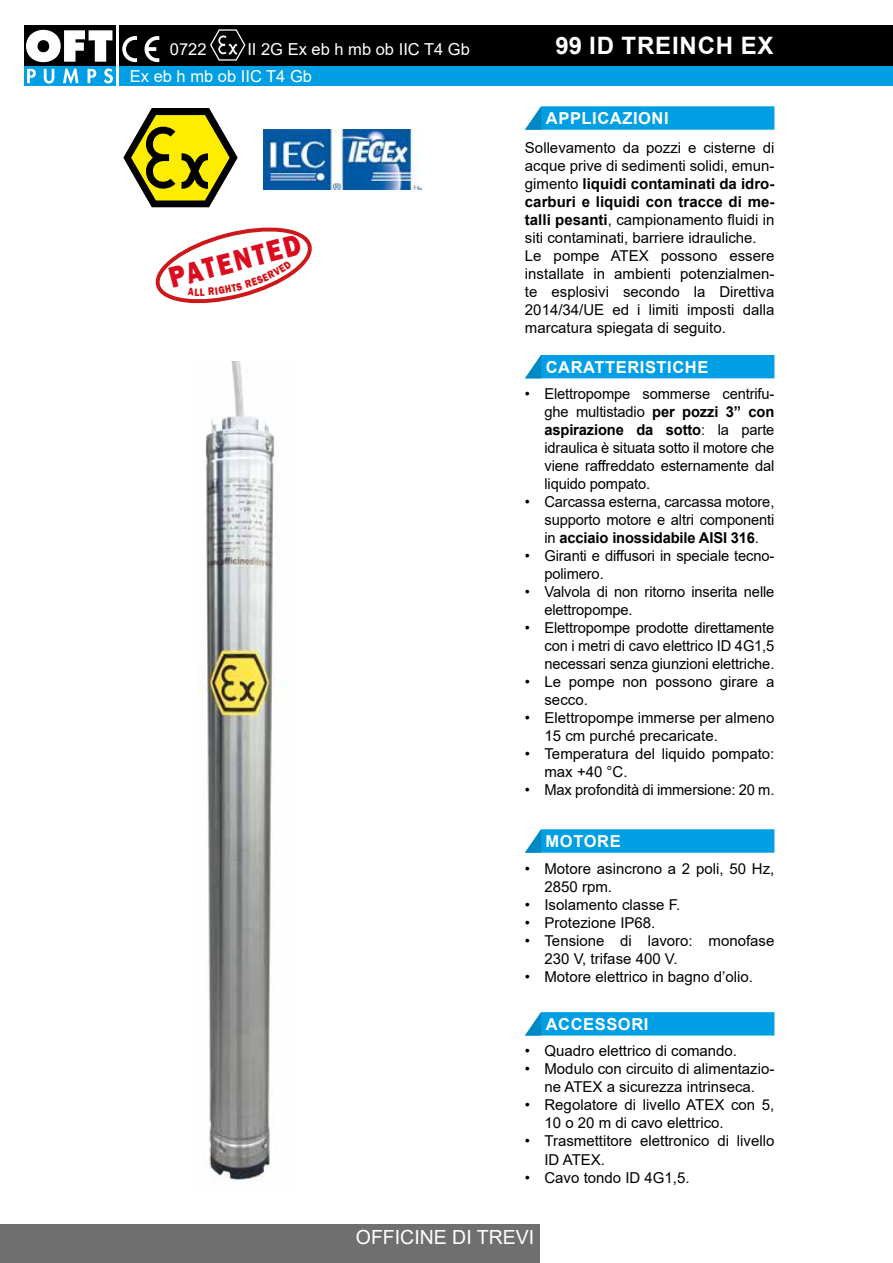
<style>
.page{position:relative;width:893px;height:1263px;background:#fff}
.page>*{position:absolute;margin:0;border:0;box-sizing:border-box;transform-origin:0 0}
.t1{font:800 30.45px "Franklin Gothic";color:#dc0c20;scale:.83 1}
.t2{font:700 24px "Arial";letter-spacing:.035em;color:#fff}
.t3{font:19.5px "Arial";color:#fff}
.t4{font:700 16.5px "Arial";letter-spacing:.035em;color:#fff}
.t5{font:16.5px "Arial";color:#fff}
.t6{font:15px/18px "Arial";color:#000}
.s1{font-weight:700}
</style>
<div class="page">
<div style="left:119px;top:26px;width:774px;height:40px;background:#000"></div>
<div style="left:119px;top:66px;width:774px;height:19px;background:#009fe3"></div>
<div style="left:24px;top:66px;width:91px;height:19px;background:#009fe3"></div>
<div style="left:24px;top:26px;width:91px;height:40px;background:#000"></div>
<svg style="left:26px;top:30px;width:86px;height:32px"></svg>
<svg style="left:27px;top:69px;width:9px;height:14px"></svg>
<svg style="left:44px;top:69px;width:10px;height:15px"></svg>
<svg style="left:63px;top:68px;width:15px;height:15px"></svg>
<svg style="left:88px;top:69px;width:8px;height:14px"></svg>
<svg style="left:104px;top:68px;width:9px;height:16px"></svg>
<div style="left:0;top:1225px;width:540px;height:38px;background:#706f6f"></div>
<svg style="left:210px;top:29px;width:36px;height:32px"></svg>
<svg style="left:122px;top:36px;width:15px;height:26px"></svg>
<svg style="left:145px;top:36px;width:14px;height:26px"></svg>
<img style="left:195px;top:362px;width:89px;height:819px">
<svg style="left:123px;top:108px;width:115px;height:99px"></svg>
<img style="left:264px;top:130px;width:157px;height:60px">
<svg style="left:525px;top:1012px;width:249px;height:23px;background:#0aa2e3"></svg>
<svg style="left:525px;top:829px;width:249px;height:24px;background:#0ea3e3"></svg>
<div style="left:525px;top:355px;width:249px;height:23px;background:#009fe3"></div>
<svg style="left:525px;top:106px;width:249px;height:24px;background:#0ea3e3"></svg>
<svg style="left:156px;top:227px;width:156px;height:76px"></svg>
<p class="t5" style="left:170px;top:38px;width:38px">0722</p>
<p class="t5" style="left:247px;top:38px;width:224px">II 2G Ex eb h mb ob IIC T4 Gb</p>
<h2 class="t2" style="left:555px;top:29px;width:220px">99 ID TREINCH EX</h2>
<p class="t5" style="left:130px;top:64px;width:184px">Ex eb h mb ob IIC T4 Gb</p>
<h1 class="t1" style="left:164px;top:259px;width:165px;rotate:-15deg">PATENTED</h1>
<p class="t4" style="left:546px;top:107px;width:124px">APPLICAZIONI</p>
<p class="t6" style="left:525px;top:138px;width:251px">Sollevamento da pozzi e cisterne di acque prive di sedimenti solidi, emun&shy;gimento <span class="s1">liquidi contaminati da idro&shy;carburi e liquidi con tracce di me&shy;talli pesanti</span>, campionamento fluidi in siti contaminati, barriere idrauliche.<br>Le pompe ATEX possono essere installate in ambienti potenzialmen&shy;te esplosivi secondo la Direttiva 2014/34/UE ed i limiti imposti dalla marcatura spiegata di seguito.</p>
<p class="t4" style="left:546px;top:355px;width:164px">CARATTERISTICHE</p>
<p class="t6" style="left:544px;top:385px;width:231px;text-align:justify;text-indent:-19px">• Elettropompe sommerse centrifu&shy;ghe multistadio <span class="s1">per pozzi 3” con aspirazione da sotto</span>: la parte idraulica è situata sotto il motore che viene raffreddato esternamente dal liquido pompato.</p>
<p class="t6" style="left:544px;top:493px;width:231px;text-align:justify;text-indent:-20px">• Carcassa esterna, carcassa motore, supporto motore e altri componenti in <span class="s1">acciaio inossidabile AISI 316</span>.</p>
<p class="t6" style="left:544px;top:547px;width:231px;text-indent:-20px">• Giranti e diffusori in speciale tecno&shy;polimero.</p>
<p class="t6" style="left:544px;top:583px;width:231px;text-indent:-20px">• Valvola di non ritorno inserita nelle elettropompe.</p>
<p class="t6" style="left:544px;top:619px;width:231px;text-align:justify;text-indent:-20px">• Elettropompe prodotte direttamente con i metri di cavo elettrico ID 4G1,5 necessari senza giunzioni elettriche.</p>
<p class="t6" style="left:544px;top:673px;width:231px;text-indent:-20px">• Le pompe non possono girare a secco.</p>
<p class="t6" style="left:544px;top:709px;width:231px;text-indent:-20px">• Elettropompe immerse per almeno<br>15 cm purché precaricate.</p>
<p class="t6" style="left:544px;top:745px;width:231px;text-indent:-20px">• Temperatura del liquido pompato: max +40 °C.</p>
<p class="t6" style="left:525px;top:781px;width:251px">• Max profondità di immersione: 20 m.</p>
<p class="t4" style="left:546px;top:829px;width:77px">MOTORE</p>
<p class="t6" style="left:544px;top:859px;width:231px;text-indent:-20px">• Motore asincrono a 2 poli, 50 Hz,<br>2850 rpm.</p>
<p class="t6" style="left:525px;top:895px;width:157px">• Isolamento classe F.</p>
<p class="t6" style="left:525px;top:913px;width:132px">• Protezione IP68.</p>
<p class="t6" style="left:544px;top:931px;width:231px;text-indent:-19px">• Tensione di lavoro: monofase<br>230 V, trifase 400 V.</p>
<p class="t6" style="left:525px;top:967px;width:229px">• Motore elettrico in bagno d’olio.</p>
<p class="t4" style="left:546px;top:1012px;width:104px">ACCESSORI</p>
<p class="t6" style="left:525px;top:1042px;width:214px">• Quadro elettrico di comando.</p>
<p class="t6" style="left:525px;top:1060px;width:251px;text-align:center">• Modulo con circuito di alimentazio&shy;ne ATEX a sicurezza intrinseca.</p>
<p class="t6" style="left:544px;top:1096px;width:231px;text-indent:-20px">• Regolatore di livello ATEX con 5,<br>10 o 20 m di cavo elettrico.</p>
<p class="t6" style="left:544px;top:1132px;width:231px;text-indent:-20px">• Trasmettitore elettronico di livello<br>ID ATEX.</p>
<p class="t6" style="left:525px;top:1168px;width:166px">• Cavo tondo ID 4G1,5.</p>
<h3 class="t3" style="left:356px;top:1224px;width:180px">OFFICINE DI TREVI</h3>
</div>
